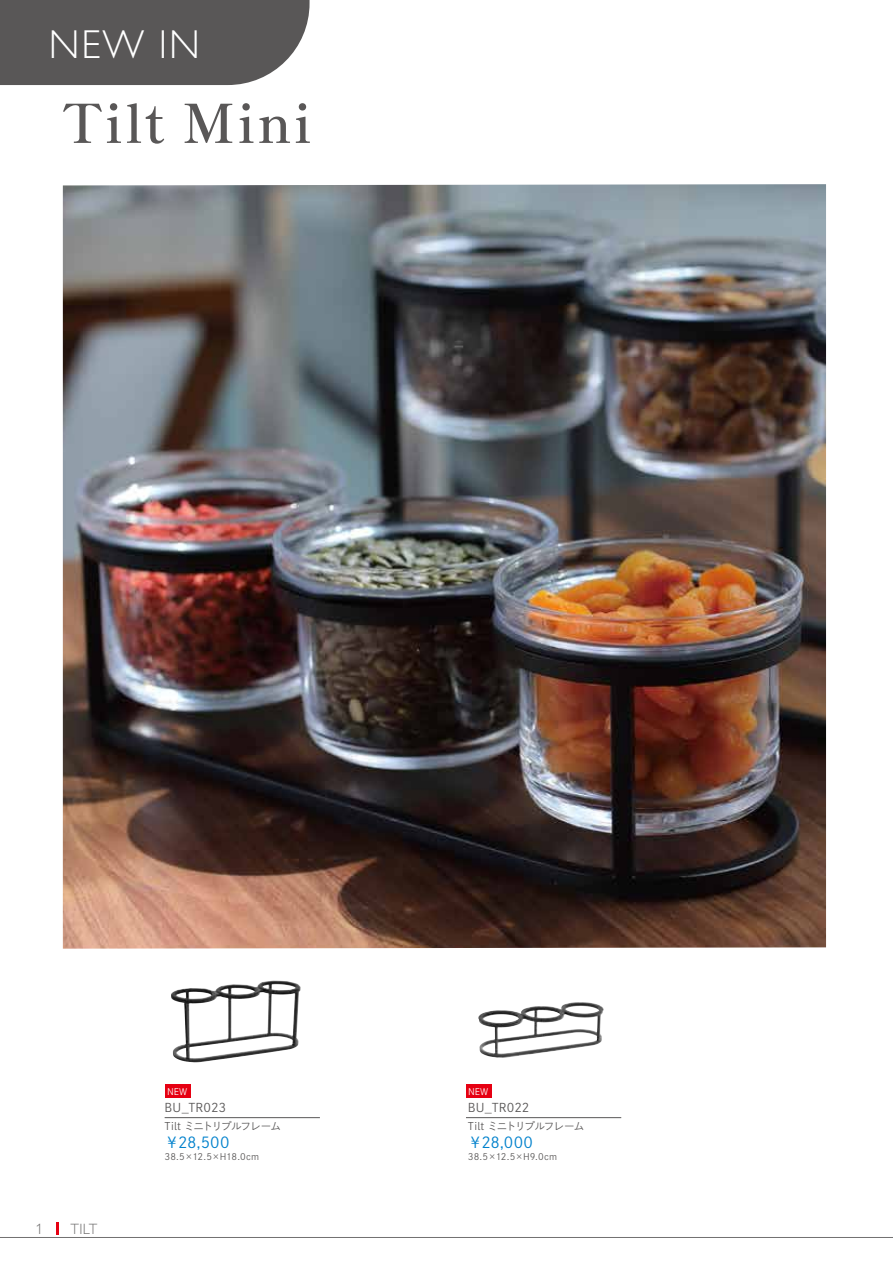
<style>
.page{position:relative;width:893px;height:1263px;background:#fff}
.page>*{position:absolute;margin:0;border:0;box-sizing:border-box;transform-origin:0 0}
.t1{font:600 53.55px "Shippori Mincho";letter-spacing:.04em;color:#595757}
.t2{font:300 40.5px "Gill Sans Nova";color:#fff}
.t3{font:15px "DNP Shuei Go Kin Std L";letter-spacing:.01em;color:#0081cc}
.t4{font:300 15px "Gill Sans Nova";color:#727171}
.t5{font:12px "DNP Shuei Go Kin Std L";letter-spacing:.01em;color:#595757}
.t6{font:10.5px "DNP Shuei Go Kin Std L";letter-spacing:-.085em;color:#595757}
.t7{font:9px "DNP Shuei Go Kin Std L";letter-spacing:-.005em;color:#595757}
.t8{font:9px "DNP Shuei Go Kin Std L";letter-spacing:.02em;color:#595757}
.t9{font:9px "DNP Shuei Go Kin Std L";color:#fff}
</style>
<div class="page">
<img style="left:221px;top:980px;width:52px;height:7px">
<img style="left:524px;top:1002px;width:58px;height:7px">
<img style="left:63px;top:184px;width:763px;height:765px">
<hr style="left:0;top:1237px;width:893px;height:1px;background:#727171">
<div style="left:0;top:0;width:310px;height:85px;background:#595757"></div>
<hr style="left:165px;top:1117px;width:155px;height:1px;background:#595757">
<hr style="left:466px;top:1117px;width:155px;height:1px;background:#595757">
<div style="left:165px;top:1084px;width:25px;height:14px;background:#e60012"></div>
<div style="left:466px;top:1084px;width:25px;height:14px;background:#e60012"></div>
<svg style="left:56px;top:1222px;width:2px;height:13px"></svg>
<h2 class="t2" style="left:49px;top:20px;width:152px">NEW IN</h2>
<h1 class="t1" style="left:62px;top:90px;width:251px">Tilt Mini</h1>
<p class="t9" style="left:167px;top:1085px;width:22px">NEW</p>
<p class="t9" style="left:468px;top:1085px;width:22px">NEW</p>
<h3 class="t4" style="left:35px;top:1219px;width:9px">1</h3>
<h3 class="t4" style="left:71px;top:1219px;width:28px">TILT</h3>
<p class="t5" style="left:165px;top:1099px;width:63px">BU_TR023</p>
<p class="t6" style="left:165px;top:1119px;width:118px">Tilt ミニトリプルフレーム</p>
<h3 class="t3" style="left:165px;top:1132px;width:66px">￥28,500</h3>
<p class="t7" style="left:165px;top:1151px;width:96px">38.5×12.5×H18.0cm</p>
<p class="t5" style="left:468px;top:1099px;width:63px">BU_TR022</p>
<p class="t6" style="left:468px;top:1119px;width:118px">Tilt ミニトリプルフレーム</p>
<h3 class="t3" style="left:468px;top:1132px;width:66px">￥28,000</h3>
<p class="t8" style="left:468px;top:1151px;width:91px">38.5×12.5×H9.0cm</p>
</div>
